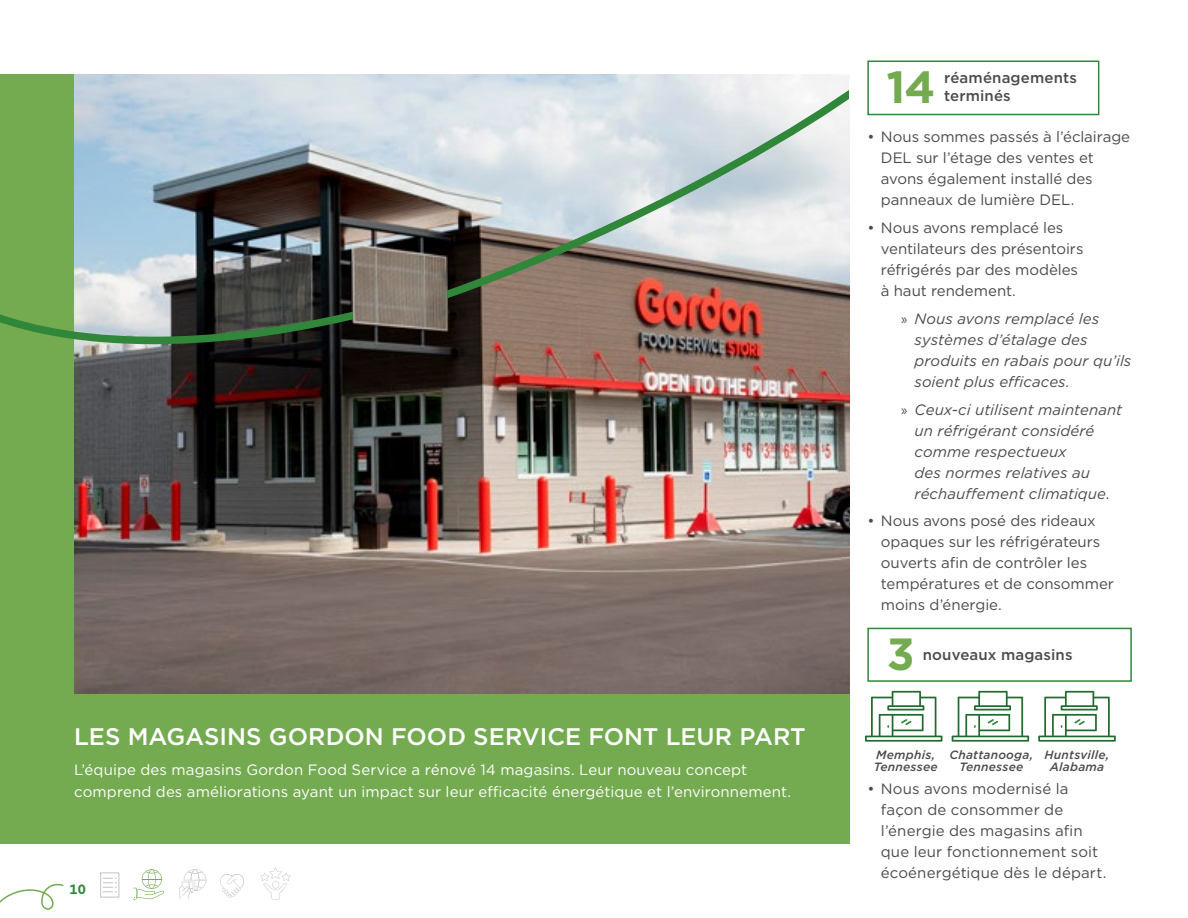
<style>
.page{position:relative;width:1188px;height:918px;background:#fff}
.page>*{position:absolute;margin:0;border:0;box-sizing:border-box;transform-origin:0 0}
.t1{font:700 45px "Gotham";color:#74aa50}
.t2{font:500 24px "Gotham";color:#fff}
.t3{font:15px/21px "Gotham";color:#4a4b4b}
.t4{font:italic 15px/21px "Gotham";letter-spacing:.005em;color:#4a4b4b}
.t5{font:15px/22.5px "Gotham";letter-spacing:.005em;color:#fff}
.t6{font:500 15px/18px "Gotham";letter-spacing:.01em;color:#4a4b4b}
.t7{font:700 13.5px "Gotham";color:#30873a}
.t8{font:italic 500 12px/12px "Gotham";letter-spacing:.02em;color:#4a4b4b;text-align:center}
.s1{font-family:"Myriad Pro";font-style:normal}
</style>
<div class="page">
<svg style="left:0;top:883px;width:64px;height:27px"></svg>
<svg style="left:103px;top:878px;width:14px;height:14px"></svg>
<svg style="left:133px;top:869px;width:31px;height:31px"></svg>
<svg style="left:179px;top:869px;width:27px;height:30px"></svg>
<svg style="left:260px;top:867px;width:31px;height:33px"></svg>
<svg style="left:220px;top:874px;width:24px;height:24px"></svg>
<div style="left:0;top:74px;width:849px;height:770px;background:#74aa50"></div>
<img style="left:74px;top:74px;width:775px;height:619px">
<svg style="left:865px;top:691px;width:77px;height:51px"></svg>
<svg style="left:952px;top:691px;width:77px;height:51px"></svg>
<svg style="left:1038px;top:691px;width:78px;height:51px"></svg>
<div style="left:867px;top:61px;width:232px;height:54px;border:2px solid #30873a"></div>
<div style="left:867px;top:628px;width:265px;height:54px;border:2px solid #30873a"></div>
<svg style="left:0;top:303px;width:353px;height:41px"></svg>
<svg style="left:447px;top:87px;width:403px;height:211px;background:#c0c4c2"></svg>
<div style="left:849px;top:80px;width:13px;height:24px;background:#fff"></div>
<h2 class="t2" style="left:74px;top:721px;width:733px">LES MAGASINS GORDON FOOD SERVICE FONT LEUR PART</h2>
<p class="t5" style="left:74px;top:758px;width:718px">L’équipe des magasins Gordon Food Service a rénové 14 magasins. Leur nouveau concept comprend des améliorations ayant un impact sur leur efficacité énergétique et l’environnement.</p>
<p class="t7" style="left:70px;top:880px;width:18px">10</p>
<h1 class="t1" style="left:886px;top:57px;width:51px">14</h1>
<p class="t6" style="left:944px;top:69px;width:134px">réaménagements terminés</p>
<p class="t3" style="left:881px;top:126px;width:251px;text-indent:-14px">• Nous sommes passés à l’éclairage<br>DEL sur l’étage des ventes et avons également installé des panneaux de lumière DEL.</p>
<p class="t3" style="left:881px;top:217px;width:204px;text-indent:-14px">• Nous avons remplacé les ventilateurs des présentoirs réfrigérés par des modèles à haut rendement.</p>
<p class="t4" style="left:915px;top:308px;width:218px;text-indent:-14px"><span class="s1">»</span> Nous avons remplacé les systèmes d’étalage des produits en rabais pour qu’ils soient plus efficaces.</p>
<p class="t4" style="left:915px;top:398px;width:209px;text-indent:-14px"><span class="s1">»</span> Ceux-ci utilisent maintenant un réfrigérant considéré comme respectueux<br>des normes relatives au réchauffement climatique.</p>
<p class="t3" style="left:881px;top:510px;width:235px;text-indent:-14px">• Nous avons posé des rideaux opaques sur les réfrigérateurs ouverts afin de contrôler les températures et de consommer moins d’énergie.</p>
<h1 class="t1" style="left:887px;top:625px;width:29px">3</h1>
<p class="t6" style="left:923px;top:645px;width:151px">nouveaux magasins</p>
<p class="t8" style="left:874px;top:748px;width:65px;text-align:left">Memphis,<br>Tennessee</p>
<p class="t8" style="left:1045px;top:748px;width:66px">Huntsville,<br>Alabama</p>
<p class="t3" style="left:881px;top:778px;width:227px;text-indent:-14px">• Nous avons modernisé la façon de consommer de l’énergie des magasins afin que leur fonctionnement soit écoénergétique dès le départ.</p>
<p class="t8" style="left:949px;top:748px;width:85px">Chattanooga,<br>Tennessee</p>
</div>
